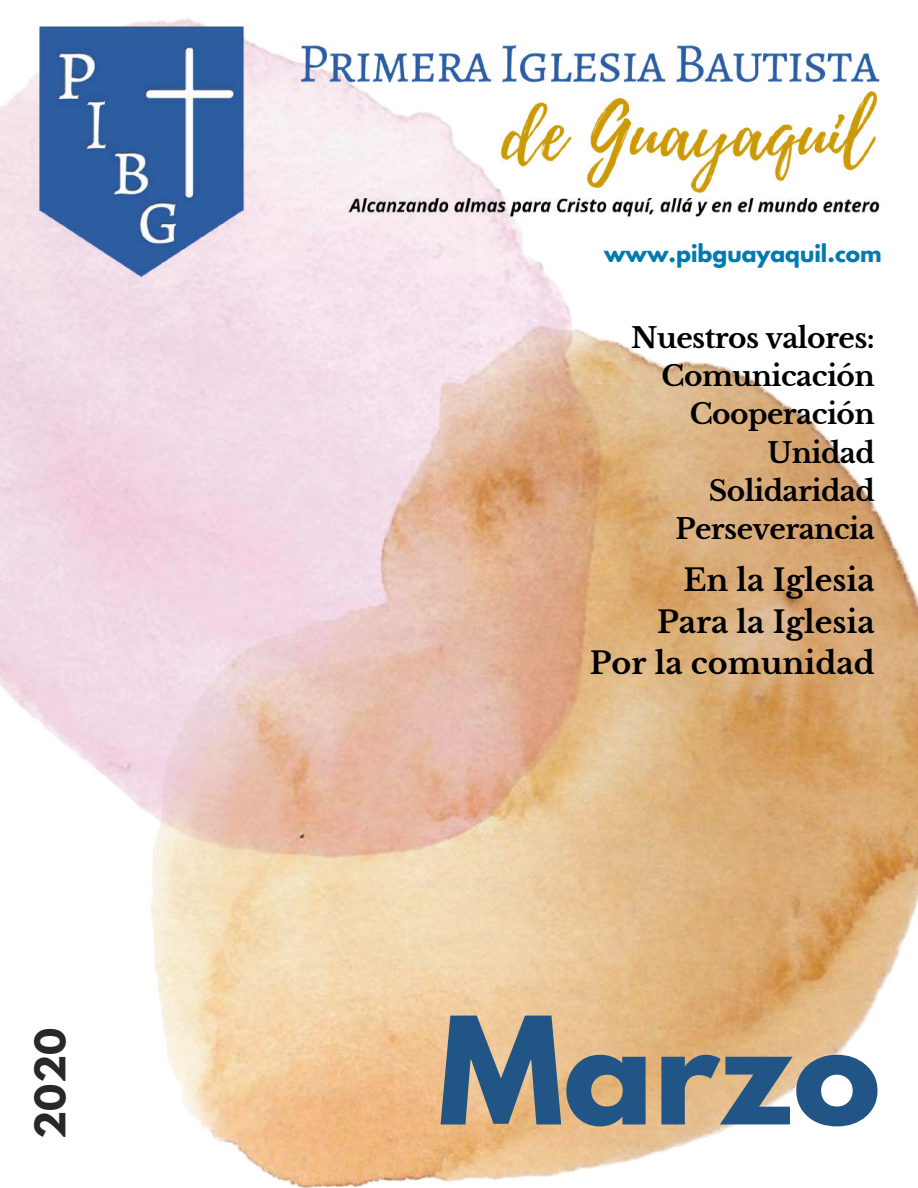
<style>
.page{position:relative;width:918px;height:1188px;background:#fff}
.page>*{position:absolute;margin:0;border:0;box-sizing:border-box;transform-origin:0 0}
.t1{font:700 132px "League Spartan";color:#205585}
.t2{font:700 37.35px "League Spartan";color:#282828}
.t3{font:700 30.3px/41.2px "Libre Baskerville";color:#000;text-align:right}
.t4{font:700 28.05px/38.2px "Libre Baskerville";letter-spacing:-.02em;color:#000;text-align:right}
.t5{font:700 21.75px "League Spartan";color:#007bae}
</style>
<div class="page">
<img style="left:0;top:90px;width:918px;height:1098px">
<div style="left:2px;top:1009px;width:79px;height:153px;background:#fff"></div>
<img style="left:23px;top:18px;width:872px;height:382px">
<h2 class="t2" style="left:32px;top:1139px;width:112px;rotate:-90deg">2020</h2>
<p class="t5" style="left:604px;top:242px;width:279px">www.pibguayaquil.com</p>
<p class="t4" style="left:631px;top:319px;width:245px">Nuestros valores:<br>Comunicación<br>Cooperación<br>Unidad<br>Solidaridad<br>Perseverancia</p>
<p class="t3" style="left:590px;top:560px;width:286px">En la Iglesia<br>Para la Iglesia<br>Por la comunidad</p>
<h1 class="t1" style="left:438px;top:1006px;width:444px">Marzo</h1>
</div>
